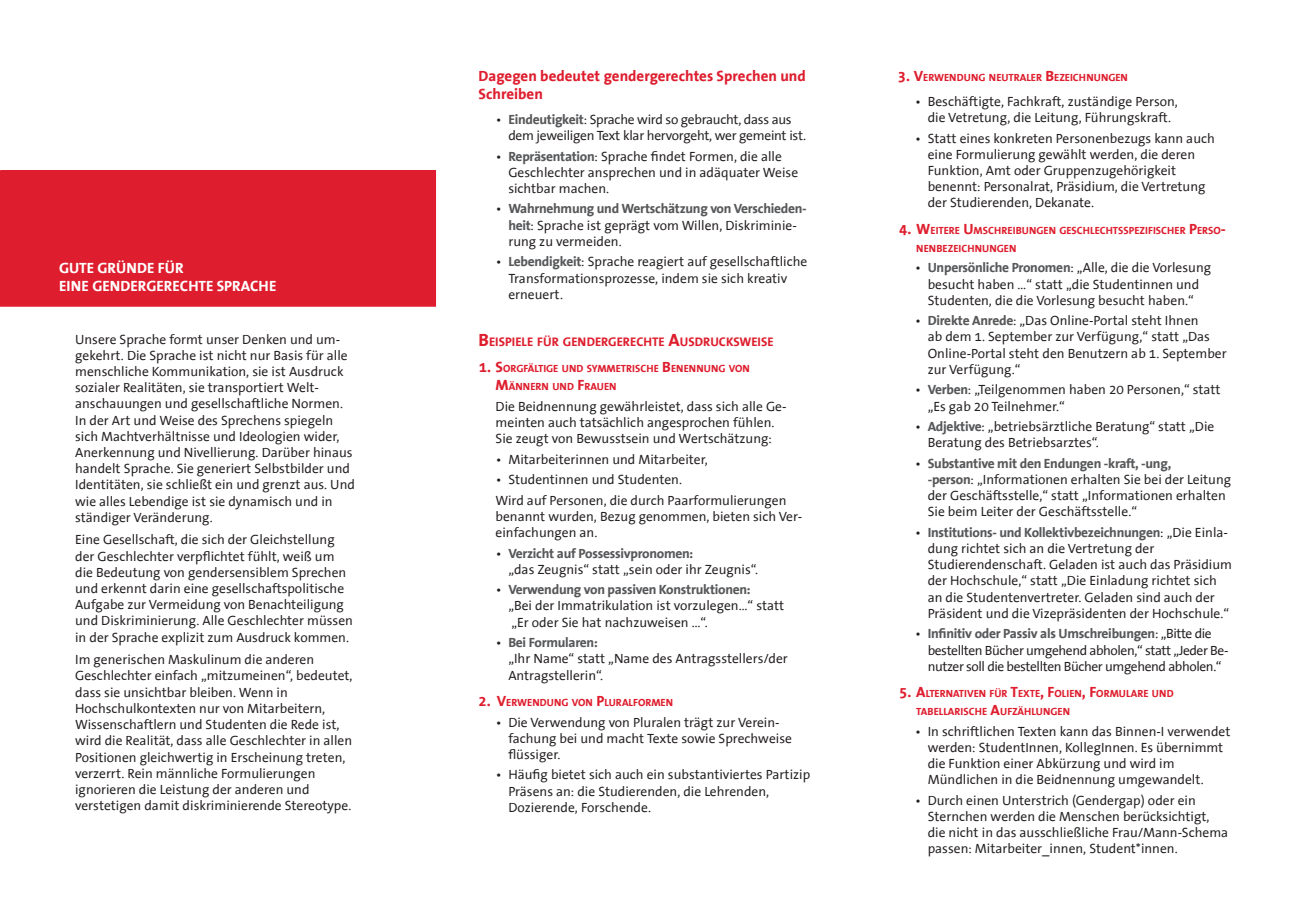
<style>
.page{position:relative;width:1289px;height:919px;background:#fff}
.page>*{position:absolute;margin:0;border:0;box-sizing:border-box;transform-origin:0 0}
.t1{font:700 15px/18px "The Sans Office";color:#de1e2e}
.t2{font:700 15px/18px "The Sans Office";color:#fff}
.t3{font:13.5px/16.2px "The Sans Office";color:#231f20}
.t4{font:13.5px/16.2px "The Sans Office";letter-spacing:-.03em;color:#231f20}
.t5{font:13.5px/16.2px "The Sans Office";letter-spacing:-.02em;color:#231f20}
.t6{font:700 12.6px "The Sans Office";color:#de1e2e}
.t7{font:700 10.5px/18px "The Sans Office";color:#de1e2e}
.s1{font-weight:700;color:#57585a}
.s2{font-size:18px}
.s3{font-size:15px}
</style>
<div class="page">
<div style="left:1px;top:171px;width:434px;height:135px;background:#de1e2e"></div>
<div style="left:0;top:170px;width:436px;height:137px;border:2px solid #de1e2e"></div>
<p class="t2" style="left:59px;top:259px;width:219px">GUTE GRÜNDE FÜR<br>EINE GENDERGERECHTE SPRACHE</p>
<p class="t3" style="left:75px;top:331px;width:281px">Unsere Sprache formt unser Denken und um&shy;gekehrt. Die Sprache ist nicht nur Basis für alle menschliche Kommunikation, sie ist Ausdruck sozialer Realitäten, sie transportiert Welt&shy;anschauungen und gesellschaftliche Normen.<br>In der Art und Weise des Sprechens spiegeln sich Machtverhältnisse und Ideologien wider, Anerkennung und Nivellierung. Darüber hinaus handelt Sprache. Sie generiert Selbstbilder und Identitäten, sie schließt ein und grenzt aus. Und wie alles Lebendige ist sie dynamisch und in ständiger Veränderung.</p>
<p class="t3" style="left:75px;top:532px;width:279px">Eine Gesellschaft, die sich der Gleichstellung der Geschlechter verpflichtet fühlt, weiß um die Bedeutung von gendersensiblem Sprechen und erkennt darin eine gesellschaftspolitische Aufgabe zur Vermeidung von Benachteiligung und Diskriminierung. Alle Geschlechter müssen in der Sprache explizit zum Ausdruck kommen.</p>
<p class="t3" style="left:75px;top:652px;width:279px">Im generischen Maskulinum die anderen Geschlechter einfach „mitzumeinen“, bedeutet, dass sie unsichtbar bleiben. Wenn in Hochschulkontexten nur von Mitarbeitern, Wissenschaftlern und Studenten die Rede ist, wird die Realität, dass alle Geschlechter in allen Positionen gleichwertig in Erscheinung treten, verzerrt. Rein männliche Formulierungen ignorieren die Leistung der anderen und verstetigen damit diskriminierende Stereotype.</p>
<p class="t1" style="left:478px;top:68px;width:329px">Dagegen bedeutet gendergerechtes Sprechen und<br>Schreiben</p>
<p class="t5" style="left:508px;top:112px;width:299px;text-indent:-13px">• <span class="s1">Eindeutigkeit</span>: Sprache wird so gebraucht, dass aus dem jeweiligen Text klar hervorgeht, wer gemeint ist.</p>
<p class="t3" style="left:508px;top:148px;width:291px;text-indent:-13px">• <span class="s1">Repräsentation</span>: Sprache findet Formen, die alle<br>Geschlechter ansprechen und in adäquater Weise sichtbar machen.</p>
<p class="t3" style="left:508px;top:201px;width:300px;text-indent:-13px">• <span class="s1">Wahrnehmung und Wertschätzung von Verschieden&shy;heit</span>: Sprache ist geprägt vom Willen, Diskriminie&shy;rung zu vermeiden.</p>
<p class="t3" style="left:508px;top:254px;width:300px;text-indent:-13px">• <span class="s1">Lebendigkeit</span>: Sprache reagiert auf gesellschaftliche<br>Transformationsprozesse, indem sie sich kreativ erneuert.</p>
<p class="t6" style="left:478px;top:335px;width:296px"><span class="s2">B</span>EISPIELE FÜR GENDERGERECHTE <span class="s2">A</span>USDRUCKSWEISE</p>
<p class="t7" style="left:495px;top:360px;width:256px;text-indent:-17px"><span class="s3">1. S</span>ORGFÄLTIGE UND SYMMETRISCHE <span class="s3">B</span>ENENNUNG VON<br><span class="s3">M</span>ÄNNERN UND <span class="s3">F</span>RAUEN</p>
<p class="t3" style="left:495px;top:399px;width:292px">Die Beidnennung gewährleistet, dass sich alle Ge&shy;meinten auch tatsächlich angesprochen fühlen.<br>Sie zeugt von Bewusstsein und Wertschätzung:</p>
<p class="t3" style="left:495px;top:451px;width:214px">• Mitarbeiterinnen und Mitarbeiter,</p>
<p class="t3" style="left:495px;top:470px;width:292px;line-height:20.4px">• Studentinnen und Studenten.<br>Wird auf Personen, die durch Paarformulierungen</p>
<p class="t3" style="left:495px;top:509px;width:308px">benannt wurden, Bezug genommen, bieten sich Ver&shy;einfachungen an.</p>
<p class="t3" style="left:508px;top:545px;width:251px;text-indent:-13px">• <span class="s1">Verzicht auf Possessivpronomen:<br></span>„das Zeugnis“ statt „sein oder ihr Zeugnis“.</p>
<p class="t3" style="left:508px;top:582px;width:277px;text-indent:-13px">• <span class="s1">Verwendung von passiven Konstruktionen:<br></span>„Bei der Immatrikulation ist vorzulegen…“ statt „Er oder Sie hat nachzuweisen …“.</p>
<p class="t3" style="left:508px;top:635px;width:281px;text-indent:-13px">• <span class="s1">Bei Formularen:<br></span>„Ihr Name“ statt „Name des Antragsstellers/der<br>Antragstellerin“.</p>
<p class="t7" style="left:478px;top:693px;width:196px"><span class="s3">2. V</span>ERWENDUNG VON <span class="s3">P</span>LURALFORMEN</p>
<p class="t3" style="left:508px;top:714px;width:285px;text-indent:-13px">• Die Verwendung von Pluralen trägt zur Verein&shy;fachung bei und macht Texte sowie Sprechweise flüssiger.</p>
<p class="t3" style="left:508px;top:767px;width:303px;text-indent:-13px">• Häufig bietet sich auch ein substantiviertes Partizip<br>Präsens an: die Studierenden, die Lehrenden,<br>Dozierende, Forschende.</p>
<p class="t7" style="left:898px;top:69px;width:231px"><span class="s3">3. V</span>ERWENDUNG NEUTRALER <span class="s3">B</span>EZEICHNUNGEN</p>
<p class="t3" style="left:915px;top:94px;width:264px;text-align:center">• Beschäftigte, Fachkraft, zuständige Person, die Vetretung, die Leitung, Führungskraft.</p>
<p class="t3" style="left:927px;top:130px;width:289px;text-indent:-13px">• Statt eines konkreten Personenbezugs kann auch eine Formulierung gewählt werden, die deren Funktion, Amt oder Gruppenzugehörigkeit benennt: Personalrat, Präsidium, die Vertretung der Studierenden, Dekanate.</p>
<p class="t7" style="left:916px;top:222px;width:311px;text-indent:-17px"><span class="s3">4. W</span>EITERE <span class="s3">U</span>MSCHREIBUNGEN GESCHLECHTSSPEZIFISCHER <span class="s3">P</span>ERSO<span class="s3">-<br></span>NENBEZEICHNUNGEN</p>
<p class="t3" style="left:915px;top:260px;width:298px;text-align:center">• <span class="s1">Unpersönliche Pronomen</span>: „Alle, die die Vorlesung besucht haben …“ statt „die Studentinnen und<br>Studenten, die die Vorlesung besucht haben.“</p>
<p class="t3" style="left:927px;top:313px;width:300px;text-indent:-13px">• <span class="s1">Direkte Anrede</span>: „Das Online-Portal steht Ihnen<br>ab dem 1. September zur Verfügung,“ statt „Das Online-Portal steht den Benutzern ab 1. September zur Verfügung.“</p>
<p class="t3" style="left:927px;top:382px;width:294px;text-indent:-13px">• <span class="s1">Verben</span>: „Teilgenommen haben 20 Personen,“ statt „Es gab 20 Teilnehmer.“</p>
<p class="t3" style="left:927px;top:419px;width:288px;text-indent:-13px">• <span class="s1">Adjektive</span>: „betriebsärztliche Beratung“ statt „Die<br>Beratung des Betriebsarztes“.</p>
<p class="t3" style="left:927px;top:455px;width:305px;text-indent:-13px">• <span class="s1">Substantive mit den Endungen -kraft, -ung,<br>-person</span>: „Informationen erhalten Sie bei der Leitung der Geschäftsstelle,“ statt „Informationen erhalten Sie beim Leiter der Geschäftsstelle.“</p>
<p class="t3" style="left:927px;top:524px;width:306px;text-indent:-13px">• <span class="s1">Institutions- und Kollektivbezeichnungen</span>: „Die Einla&shy;dung richtet sich an die Vertretung der Studierendenschaft. Geladen ist auch das Präsidium der Hochschule,“ statt „Die Einladung richtet sich an die Studentenvertreter. Geladen sind auch der Präsident und die Vizepräsidenten der Hochschule.“</p>
<p class="t4" style="left:927px;top:626px;width:302px;text-indent:-13px">• <span class="s1">Infinitiv oder Passiv als Umschreibungen</span>: „Bitte die bestellten Bücher umgehend abholen,“ statt „Jeder Be&shy;nutzer soll die bestellten Bücher umgehend abholen.“</p>
<p class="t7" style="left:916px;top:685px;width:259px;text-indent:-17px"><span class="s3">5. A</span>LTERNATIVEN FÜR <span class="s3">T</span>EXTE<span class="s3">, F</span>OLIEN<span class="s3">, F</span>ORMULARE UND<br>TABELLARISCHE <span class="s3">A</span>UFZÄHLUNGEN</p>
<p class="t3" style="left:927px;top:723px;width:304px;text-indent:-13px">• In schriftlichen Texten kann das Binnen-I verwendet werden: StudentInnen, KollegInnen. Es übernimmt die Funktion einer Abkürzung und wird im Mündlichen in die Beidnennung umgewandelt.</p>
<p class="t3" style="left:927px;top:792px;width:302px;text-indent:-13px">• Durch einen Unterstrich (Gendergap) oder ein Sternchen werden die Menschen berücksichtigt, die nicht in das ausschließliche Frau/Mann-Schema passen: Mitarbeiter_innen, Student*innen.</p>
</div>
